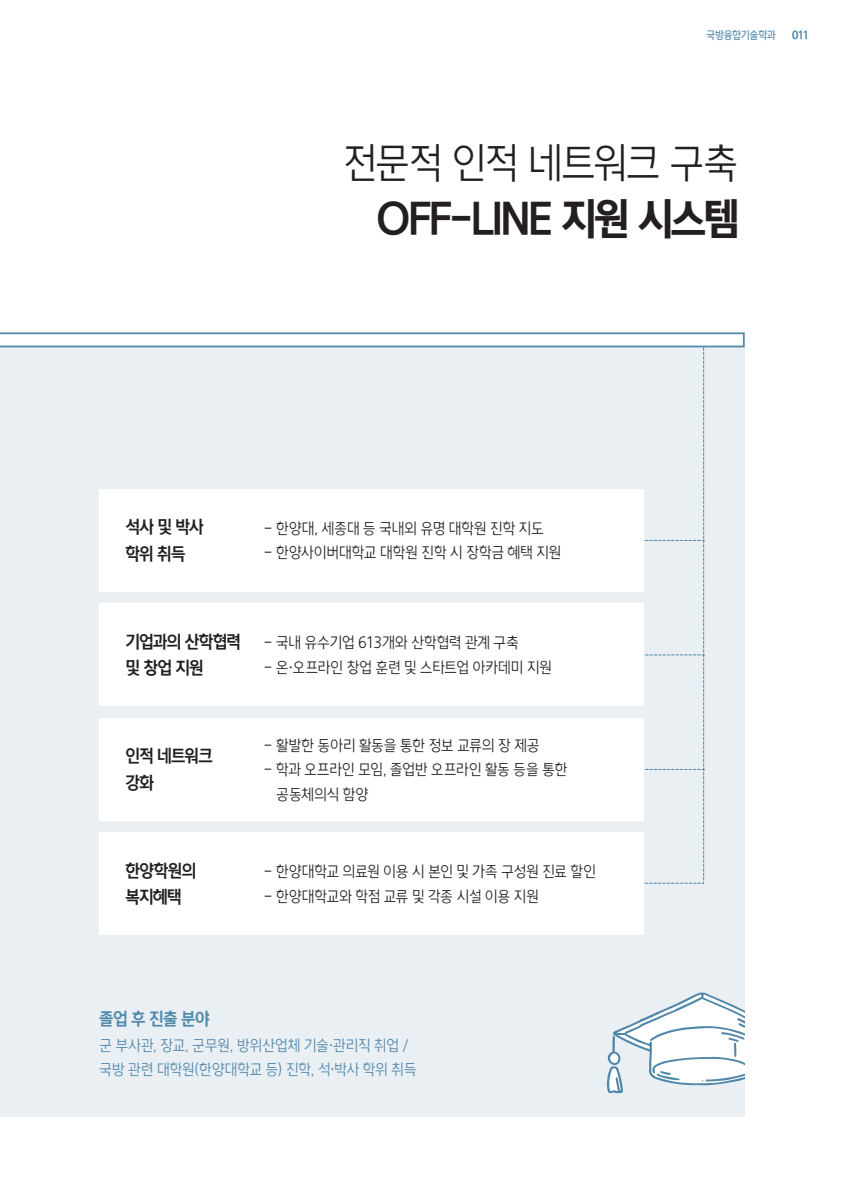
<style>
.page{position:relative;width:844px;height:1191px;background:#fff}
.page>*{position:absolute;margin:0;border:0;box-sizing:border-box;transform-origin:0 0}
.t1{font:40.25px "HYCU Gothic EB";letter-spacing:-.035em;color:#231f20}
.t2{font:40.25px "HYCU Gothic L";letter-spacing:-.045em;color:#231f20}
.t3{font:16.62px "HYCU Gothic B";letter-spacing:-.03em;color:#231f20}
.t4{font:16.62px "HYCU Gothic B";color:#4f87a9}
.t5{font:14.88px/24.5px "HYCU Gothic L";letter-spacing:-.02em;color:#231f20}
.t6{font:14.88px "HYCU Gothic L";letter-spacing:-.02em;color:#4f87a9}
.t7{font:10.5px "HYCU Gothic M";letter-spacing:-.02em;color:#4f87a9}
.t8{font:10.5px "HYCU Gothic EB";color:#4f87a9}
.s1{font-family:"SD Gothic Neoa e Md"}
</style>
<div class="page">
<div style="left:0;top:332px;width:744px;height:784px;background:#eaeff4"></div>
<svg style="left:606px;top:992px;width:138px;height:101px"></svg>
<svg style="left:0;top:332px;width:744px;height:551px"></svg>
<div style="left:100px;top:489px;width:544px;height:103px;background:#fff"></div>
<div style="left:100px;top:603px;width:544px;height:103px;background:#fff"></div>
<div style="left:100px;top:718px;width:544px;height:103px;background:#fff"></div>
<div style="left:100px;top:832px;width:544px;height:103px;background:#fff"></div>
<p class="t7" style="left:706px;top:29px;width:71px">국방융합기술학과</p>
<p class="t8" style="left:791px;top:29px;width:19px">011</p>
<p class="t2" style="left:342px;top:142px;width:397px">전문적 인적 네트워크 구축</p>
<p class="t1" style="left:377px;top:198px;width:362px">OFF-LINE 지원 시스템</p>
<p class="t3" style="left:125px;top:518px;width:80px">석사 및 박사</p>
<p class="t3" style="left:125px;top:544px;width:61px">학위 취득</p>
<p class="t5" style="left:264px;top:517px;width:281px">- 한양대, 세종대 등 국내외 유명 대학원 진학 지도</p>
<p class="t5" style="left:264px;top:541px;width:299px">- 한양사이버대학교 대학원 진학 시 장학금 혜택 지원</p>
<p class="t3" style="left:125px;top:633px;width:117px">기업과의 산학협력</p>
<p class="t3" style="left:125px;top:659px;width:80px">및 창업 지원</p>
<p class="t3" style="left:125px;top:747px;width:89px">인적 네트워크</p>
<p class="t3" style="left:125px;top:773px;width:30px">강화</p>
<p class="t3" style="left:125px;top:861px;width:72px">한양학원의</p>
<p class="t3" style="left:125px;top:888px;width:57px">복지혜택</p>
<p class="t5" style="left:264px;top:631px;width:256px">- 국내 유수기업 613개와 산학협력 관계 구축</p>
<p class="t5" style="left:264px;top:656px;width:289px">- 온·오프라인 창업 훈련 및 스타트업 아카데미 지원</p>
<p class="t5" style="left:264px;top:734px;width:277px">- 활발한 동아리 활동을 통한 정보 교류의 장 제공</p>
<p class="t5" style="left:276px;top:758px;width:292px;text-indent:-12px">- 학과 오프라인 모임, 졸업반 오프라인 활동 등을 통한 공동체의식 함양</p>
<p class="t5" style="left:264px;top:860px;width:333px">- 한양대학교 의료원 이용 시 본인 및 가족 구성원 진료 할인</p>
<p class="t5" style="left:264px;top:884px;width:276px">- 한양대학교와 학점 교류 및 각종 시설 이용 지원</p>
<p class="t4" style="left:99px;top:1010px;width:111px">졸업 후 진출 분야</p>
<p class="t6" style="left:99px;top:1037px;width:311px">군 부사관, 장교, 군무원, 방위산업체 기술<span class="s1">·</span>관리직 취업 /</p>
<p class="t6" style="left:99px;top:1061px;width:318px">국방 관련 대학원(한양대학교 등) 진학, 석<span class="s1">·</span>박사 학위 취득</p>
</div>
